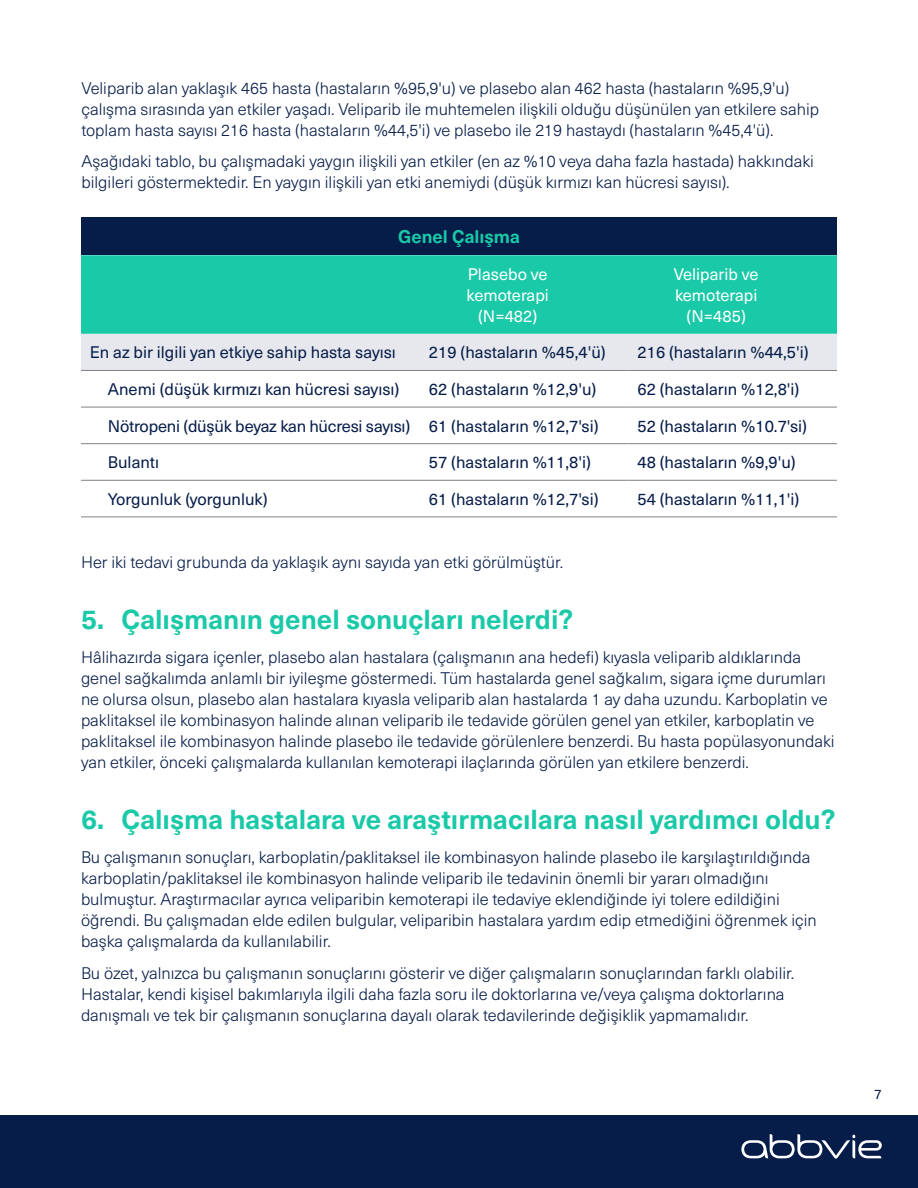
<style>
.page{position:relative;width:918px;height:1188px;background:#fff}
.page>*{position:absolute;margin:0;border:0;box-sizing:border-box;transform-origin:0 0}
.t1{font:700 27px "Neue Haas Unica Pro";color:#1ac9a8}
.t2{font:700 18px "Neue Haas Unica Pro";color:#1ac9a8}
.t3{font:300 16.5px/21px "Neue Haas Unica Pro";color:#071d49}
.t4{font:16.5px "Neue Haas Unica Pro";color:#071d49}
.t5{font:16.5px/21px "Neue Haas Unica Pro";color:#fff;text-align:center}
.t6{font:13.5px "Neue Haas Unica Pro";color:#071d49}
</style>
<div class="page">
<div style="left:0;top:1115px;width:918px;height:73px;background:#071d49"></div>
<div style="left:81px;top:218px;width:756px;height:37px;background:#071d49"></div>
<div style="left:81px;top:255px;width:756px;height:79px;background:#1ac9a8"></div>
<div style="left:81px;top:334px;width:756px;height:36px;background:#e6e8ed"></div>
<hr style="left:81px;top:370px;width:339px;height:1px;background:#808285">
<hr style="left:420px;top:370px;width:208px;height:1px;background:#808285">
<hr style="left:628px;top:370px;width:209px;height:1px;background:#808285">
<hr style="left:81px;top:407px;width:339px;height:1px;background:#808285">
<hr style="left:420px;top:407px;width:208px;height:1px;background:#808285">
<hr style="left:628px;top:407px;width:209px;height:1px;background:#808285">
<hr style="left:81px;top:443px;width:339px;height:1px;background:#808285">
<hr style="left:420px;top:443px;width:208px;height:1px;background:#808285">
<hr style="left:628px;top:443px;width:209px;height:1px;background:#808285">
<hr style="left:81px;top:480px;width:339px;height:1px;background:#808285">
<hr style="left:420px;top:480px;width:208px;height:1px;background:#808285">
<hr style="left:628px;top:480px;width:209px;height:1px;background:#808285">
<hr style="left:81px;top:517px;width:339px;height:1px;background:#808285">
<hr style="left:420px;top:517px;width:208px;height:1px;background:#808285">
<hr style="left:628px;top:517px;width:209px;height:1px;background:#808285">
<svg style="left:741px;top:1134px;width:141px;height:25px"></svg>
<p class="t3" style="left:81px;top:78px;width:739px">Veliparib alan yaklaşık 465 hasta (hastaların %95,9'u) ve plasebo alan 462 hasta (hastaların %95,9'u) çalışma sırasında yan etkiler yaşadı. Veliparib ile muhtemelen ilişkili olduğu düşünülen yan etkilere sahip toplam hasta sayısı 216 hasta (hastaların %44,5'i) ve plasebo ile 219 hastaydı (hastaların %45,4'ü).</p>
<p class="t3" style="left:81px;top:151px;width:734px">Aşağıdaki tablo, bu çalışmadaki yaygın ilişkili yan etkiler (en az %10 veya daha fazla hastada) hakkındaki bilgileri göstermektedir. En yaygın ilişkili yan etki anemiydi (düşük kırmızı kan hücresi sayısı).</p>
<p class="t2" style="left:398px;top:226px;width:123px">Genel Çalışma</p>
<p class="t5" style="left:467px;top:264px;width:84px">Plasebo ve kemoterapi (N=482)</p>
<p class="t5" style="left:674px;top:264px;width:86px">Veliparib ve kemoterapi (N=485)</p>
<p class="t4" style="left:90px;top:343px;width:308px">En az bir ilgili yan etkiye sahip hasta sayısı</p>
<p class="t4" style="left:429px;top:343px;width:178px">219 (hastaların %45,4'ü)</p>
<p class="t4" style="left:637px;top:343px;width:173px">216 (hastaların %44,5'i)</p>
<p class="t4" style="left:108px;top:379px;width:293px">Anemi (düşük kırmızı kan hücresi sayısı)</p>
<p class="t4" style="left:429px;top:379px;width:169px">62 (hastaların %12,9'u)</p>
<p class="t4" style="left:637px;top:379px;width:164px">62 (hastaların %12,8'i)</p>
<p class="t4" style="left:108px;top:416px;width:492px">Nötropeni (düşük beyaz kan hücresi sayısı) 61 (hastaların %12,7'si)</p>
<p class="t4" style="left:637px;top:416px;width:171px">52 (hastaların %10.7'si)</p>
<p class="t4" style="left:108px;top:453px;width:53px">Bulantı</p>
<p class="t4" style="left:429px;top:453px;width:164px">57 (hastaların %11,8'i)</p>
<p class="t4" style="left:637px;top:453px;width:160px">48 (hastaların %9,9'u)</p>
<p class="t4" style="left:108px;top:489px;width:161px">Yorgunluk (yorgunluk)</p>
<p class="t4" style="left:429px;top:489px;width:171px">61 (hastaların %12,7'si)</p>
<p class="t4" style="left:637px;top:489px;width:164px">54 (hastaların %11,1'i)</p>
<p class="t3" style="left:81px;top:552px;width:484px">Her iki tedavi grubunda da yaklaşık aynı sayıda yan etki görülmüştür.</p>
<h1 class="t1" style="left:81px;top:602px;width:494px">5. Çalışmanın genel sonuçları nelerdi?</h1>
<p class="t3" style="left:81px;top:647px;width:755px">Hâlihazırda sigara içenler, plasebo alan hastalara (çalışmanın ana hedefi) kıyasla veliparib aldıklarında genel sağkalımda anlamlı bir iyileşme göstermedi. Tüm hastalarda genel sağkalım, sigara içme durumları ne olursa olsun, plasebo alan hastalara kıyasla veliparib alan hastalarda 1 ay daha uzundu. Karboplatin ve paklitaksel ile kombinasyon halinde alınan veliparib ile tedavide görülen genel yan etkiler, karboplatin ve paklitaksel ile kombinasyon halinde plasebo ile tedavide görülenlere benzerdi. Bu hasta popülasyonundaki yan etkiler, önceki çalışmalarda kullanılan kemoterapi ilaçlarında görülen yan etkilere benzerdi.</p>
<h1 class="t1" style="left:81px;top:803px;width:756px">6. Çalışma hastalara ve araştırmacılara nasıl yardımcı oldu?</h1>
<p class="t3" style="left:81px;top:847px;width:737px">Bu çalışmanın sonuçları, karboplatin/paklitaksel ile kombinasyon halinde plasebo ile karşılaştırıldığında karboplatin/paklitaksel ile kombinasyon halinde veliparib ile tedavinin önemli bir yararı olmadığını bulmuştur. Araştırmacılar ayrıca veliparibin kemoterapi ile tedaviye eklendiğinde iyi tolere edildiğini öğrendi. Bu çalışmadan elde edilen bulgular, veliparibin hastalara yardım edip etmediğini öğrenmek için başka çalışmalarda da kullanılabilir.</p>
<p class="t3" style="left:81px;top:963px;width:715px">Bu özet, yalnızca bu çalışmanın sonuçlarını gösterir ve diğer çalışmaların sonuçlarından farklı olabilir.<br>Hastalar, kendi kişisel bakımlarıyla ilgili daha fazla soru ile doktorlarına ve/veya çalışma doktorlarına danışmalı ve tek bir çalışmanın sonuçlarına dayalı olarak tedavilerinde değişiklik yapmamalıdır.</p>
<p class="t6" style="left:874px;top:1086px;width:9px">7</p>
</div>
